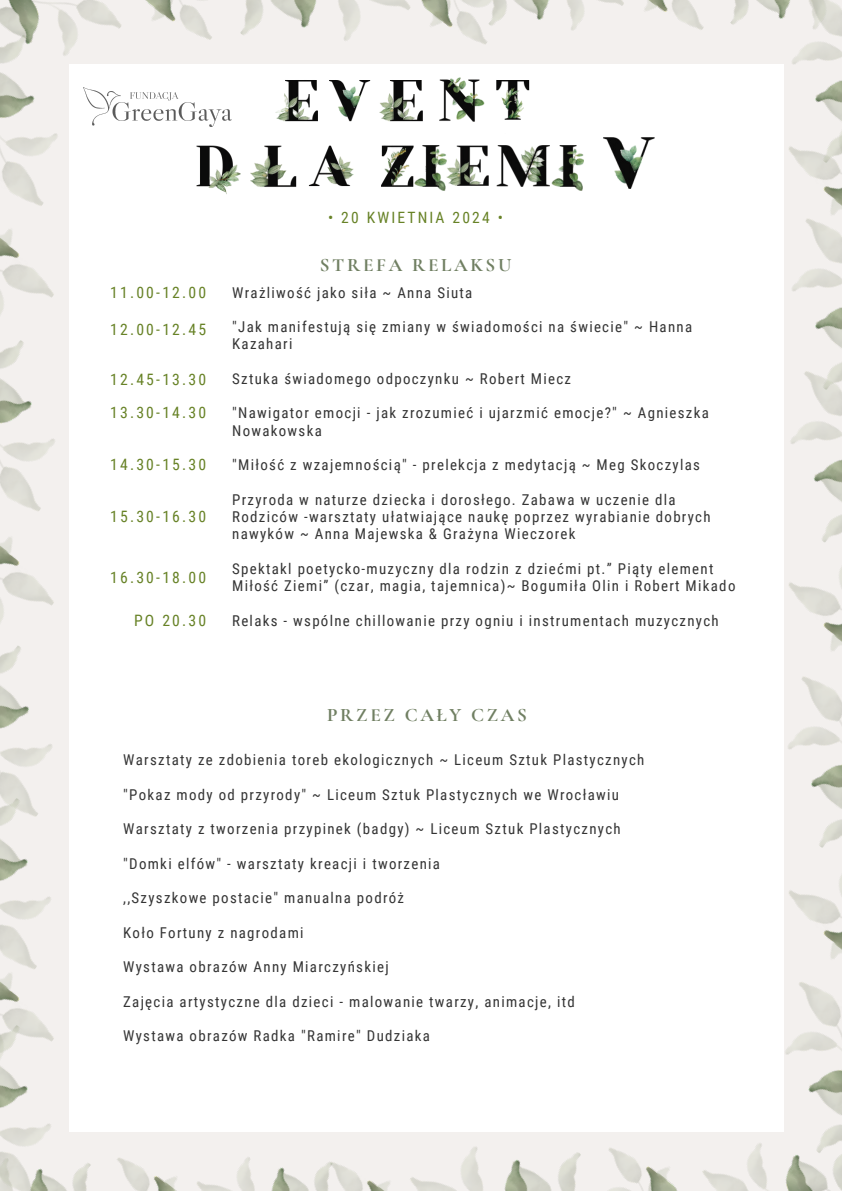
<style>
.page{position:relative;width:842px;height:1191px;background:#fff}
.page>*{position:absolute;margin:0;border:0;box-sizing:border-box;transform-origin:0 0}
.t1{font:700 19px "Cormorant Garamond";letter-spacing:.14em;color:#707f62}
.t2{font:15.7px "Roboto Condensed";letter-spacing:.14em;color:#678226}
.t3{font:15.6px "Roboto Condensed";letter-spacing:.14em;color:#678226}
.t4{font:14.9px/17.2px "Roboto Condensed";letter-spacing:.085em;color:#343434}
</style>
<div class="page">
<img style="left:196px;top:145px;width:158px;height:49px">
<img style="left:381px;top:145px;width:203px;height:46px">
<img style="left:275px;top:82px;width:255px;height:40px">
<img style="left:393px;top:1132px;width:157px;height:58px">
<img style="left:111px;top:1140px;width:72px;height:50px">
<img style="left:183px;top:1132px;width:207px;height:58px">
<img style="left:784px;top:1042px;width:58px;height:42px">
<img style="left:784px;top:903px;width:58px;height:139px">
<img style="left:784px;top:735px;width:58px;height:168px">
<img style="left:784px;top:598px;width:58px;height:137px">
<img style="left:784px;top:445px;width:58px;height:153px">
<img style="left:784px;top:299px;width:58px;height:146px">
<img style="left:784px;top:218px;width:58px;height:81px">
<img style="left:784px;top:81px;width:58px;height:137px">
<img style="left:755px;top:1084px;width:87px;height:106px">
<img style="left:550px;top:1132px;width:205px;height:58px">
<img style="left:427px;top:0;width:4px;height:60px">
<img style="left:168px;top:0;width:259px;height:106px">
<img style="left:672px;top:0;width:170px;height:81px">
<img style="left:637px;top:0;width:124px;height:46px">
<img style="left:431px;top:0;width:206px;height:82px">
<img style="left:0;top:113px;width:69px;height:31px">
<img style="left:0;top:144px;width:69px;height:140px">
<img style="left:0;top:284px;width:69px;height:168px">
<img style="left:0;top:452px;width:69px;height:137px">
<img style="left:0;top:589px;width:69px;height:152px">
<img style="left:0;top:741px;width:69px;height:147px">
<img style="left:0;top:888px;width:69px;height:80px">
<img style="left:0;top:968px;width:111px;height:222px">
<img style="left:0;top:0;width:136px;height:113px">
<img style="left:66px;top:0;width:204px;height:57px">
<img style="left:83px;top:88px;width:149px;height:39px">
<img style="left:603px;top:137px;width:52px;height:52px">
<p class="t3" style="left:328px;top:208px;width:176px">• 20 KWIETNIA 2024 •</p>
<p class="t2" style="left:110px;top:283px;width:98px">11.00-12.00</p>
<p class="t2" style="left:110px;top:320px;width:98px">12.00-12.45</p>
<p class="t2" style="left:110px;top:370px;width:98px">12.45-13.30</p>
<p class="t2" style="left:110px;top:403px;width:98px">13.30-14.30</p>
<p class="t2" style="left:110px;top:455px;width:98px">14.30-15.30</p>
<p class="t2" style="left:110px;top:507px;width:98px">15.30-16.30</p>
<p class="t2" style="left:110px;top:568px;width:98px">16.30-18.00</p>
<p class="t2" style="left:134px;top:611px;width:74px">PO 20.30</p>
<p class="t1" style="left:320px;top:253px;width:193px">STREFA RELAKSU</p>
<p class="t4" style="left:232px;top:284px;width:242px">Wrażliwość jako siła ~ Anna Siuta</p>
<p class="t4" style="left:232px;top:318px;width:461px">"Jak manifestują się zmiany w świadomości na świecie" ~ Hanna<br>Kazahari</p>
<p class="t4" style="left:232px;top:370px;width:340px">Sztuka świadomego odpoczynku ~ Robert Miecz</p>
<p class="t4" style="left:232px;top:404px;width:478px">"Nawigator emocji - jak zrozumieć i ujarzmić emocje?" ~ Agnieszka<br>Nowakowska</p>
<p class="t4" style="left:232px;top:456px;width:469px">"Miłość z wzajemnością" - prelekcja z medytacją ~ Meg Skoczylas</p>
<p class="t4" style="left:232px;top:491px;width:480px">Przyroda w naturze dziecka i dorosłego. Zabawa w uczenie dla<br>Rodziców -warsztaty ułatwiające naukę poprzez wyrabianie dobrych nawyków ~ Anna Majewska &amp; Grażyna Wieczorek</p>
<h2 class="t4" style="left:232px;top:560px;width:505px">Spektakl poetycko-muzyczny dla rodzin z dziećmi pt.” Piąty element<br>Miłość Ziemi” (czar, magia, tajemnica)~ Bogumiła Olin i Robert Mikado</h2>
<h2 class="t4" style="left:232px;top:611px;width:488px">Relaks - wspólne chillowanie przy ogniu i instrumentach muzycznych</h2>
<p class="t1" style="left:327px;top:703px;width:201px">PRZEZ CAŁY CZAS</p>
<p class="t4" style="left:123px;top:751px;width:523px">Warsztaty ze zdobienia toreb ekologicznych ~ Liceum Sztuk Plastycznych</p>
<p class="t4" style="left:123px;top:785px;width:497px">"Pokaz mody od przyrody" ~ Liceum Sztuk Plastycznych we Wrocławiu</p>
<p class="t4" style="left:123px;top:820px;width:499px">Warsztaty z tworzenia przypinek (badgy) ~ Liceum Sztuk Plastycznych</p>
<p class="t4" style="left:123px;top:854px;width:318px">"Domki elfów" - warsztaty kreacji i tworzenia</p>
<p class="t4" style="left:123px;top:889px;width:282px">,,Szyszkowe postacie" manualna podróż</p>
<p class="t4" style="left:123px;top:923px;width:182px">Koło Fortuny z nagrodami</p>
<p class="t4" style="left:123px;top:958px;width:267px">Wystawa obrazów Anny Miarczyńskiej</p>
<p class="t4" style="left:123px;top:992px;width:453px">Zajęcia artystyczne dla dzieci - malowanie twarzy, animacje, itd</p>
<p class="t4" style="left:123px;top:1027px;width:308px">Wystawa obrazów Radka "Ramire" Dudziaka</p>
</div>
